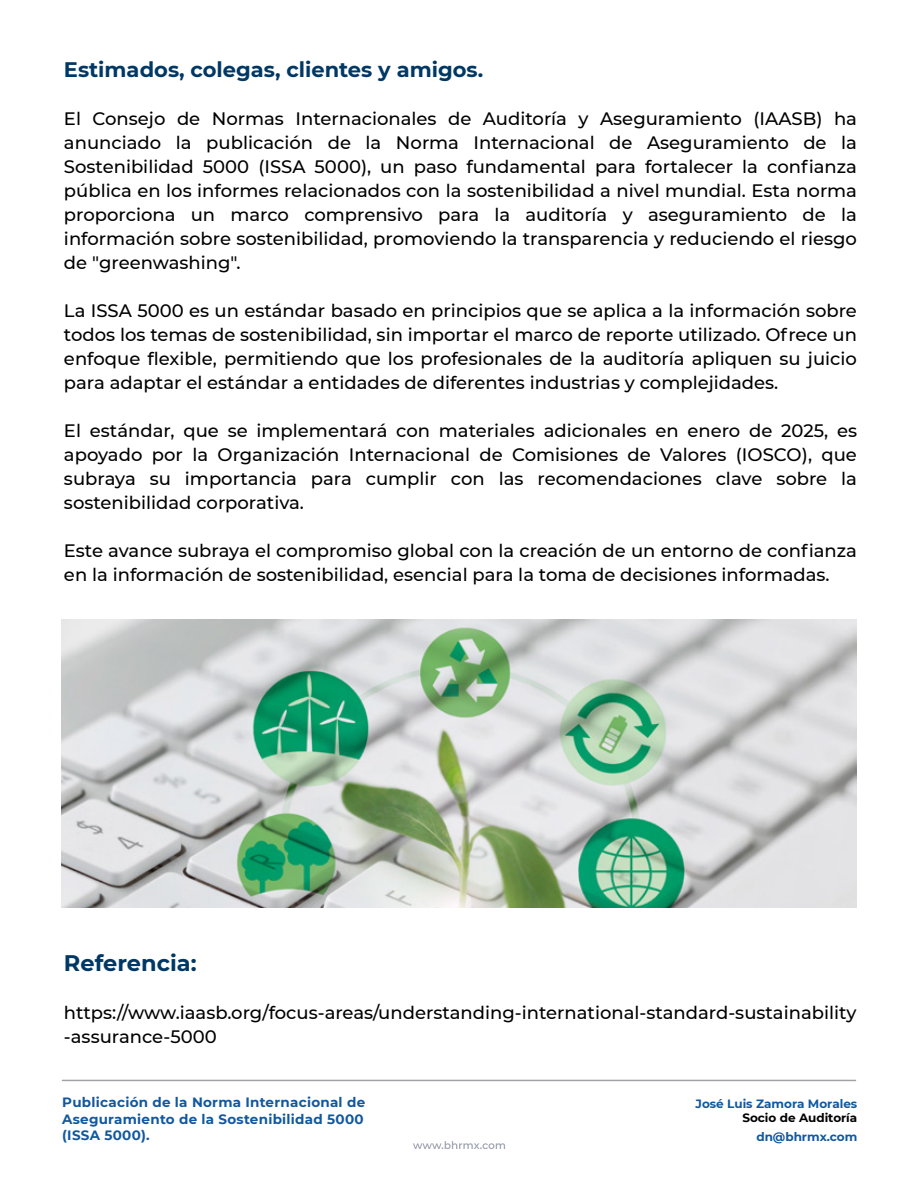
<style>
.page{position:relative;width:918px;height:1188px;background:#fff}
.page>*{position:absolute;margin:0;border:0;box-sizing:border-box;transform-origin:0 0}
.t1{font:700 22.5px "Montserrat";color:#003865}
.t2{font:700 21px "Montserrat";color:#003865}
.t3{font:500 18px/24px "Montserrat";color:#000;text-align:justify}
.t4{font:700 13.5px/16.2px "Montserrat";letter-spacing:.02em;color:#11589f;text-align:justify}
.t5{font:700 12px "Montserrat";color:#11589f}
.t6{font:700 12px "Montserrat";color:#000}
</style>
<div class="page">
<hr style="left:62px;top:1080px;width:794px;height:1px;background:#a0a3a5">
<svg style="left:413px;top:1141px;width:92px;height:8px"></svg>
<img style="left:62px;top:619px;width:794px;height:288px">
<p class="t2" style="left:64px;top:55px;width:421px">Estimados, colegas, clientes y amigos.</p>
<p class="t3" style="left:64px;top:106px;width:795px">El Consejo de Normas Internacionales de Auditoría y Aseguramiento (IAASB) ha anunciado la publicación de la Norma Internacional de Aseguramiento de la Sostenibilidad 5000 (ISSA 5000), un paso fundamental para fortalecer la confianza pública en los informes relacionados con la sostenibilidad a nivel mundial. Esta norma proporciona un marco comprensivo para la auditoría y aseguramiento de la información sobre sostenibilidad, promoviendo la transparencia y reduciendo el riesgo de "greenwashing".</p>
<p class="t3" style="left:64px;top:298px;width:795px">La ISSA 5000 es un estándar basado en principios que se aplica a la información sobre todos los temas de sostenibilidad, sin importar el marco de reporte utilizado. Ofrece un enfoque flexible, permitiendo que los profesionales de la auditoría apliquen su juicio para adaptar el estándar a entidades de diferentes industrias y complejidades.</p>
<p class="t3" style="left:64px;top:418px;width:795px">El estándar, que se implementará con materiales adicionales en enero de 2025, es apoyado por la Organización Internacional de Comisiones de Valores (IOSCO), que subraya su importancia para cumplir con las recomendaciones clave sobre la sostenibilidad corporativa.</p>
<p class="t3" style="left:64px;top:538px;width:795px">Este avance subraya el compromiso global con la creación de un entorno de confianza en la información de sostenibilidad, esencial para la toma de decisiones informadas.</p>
<p class="t1" style="left:64px;top:947px;width:134px">Referencia:</p>
<p class="t3" style="left:64px;top:1000px;width:794px">https://www.iaasb.org/focus-areas/understanding-international-standard-sustainability -assurance-5000</p>
<p class="t4" style="left:62px;top:1094px;width:304px">Publicación de la Norma Internacional de Aseguramiento de la Sostenibilidad 5000 (ISSA 5000).</p>
<p class="t5" style="left:696px;top:1095px;width:163px">José Luis Zamora Morales</p>
<p class="t6" style="left:742px;top:1109px;width:116px">Socio de Auditoría</p>
<p class="t5" style="left:756px;top:1128px;width:102px">dn@bhrmx.com</p>
</div>
